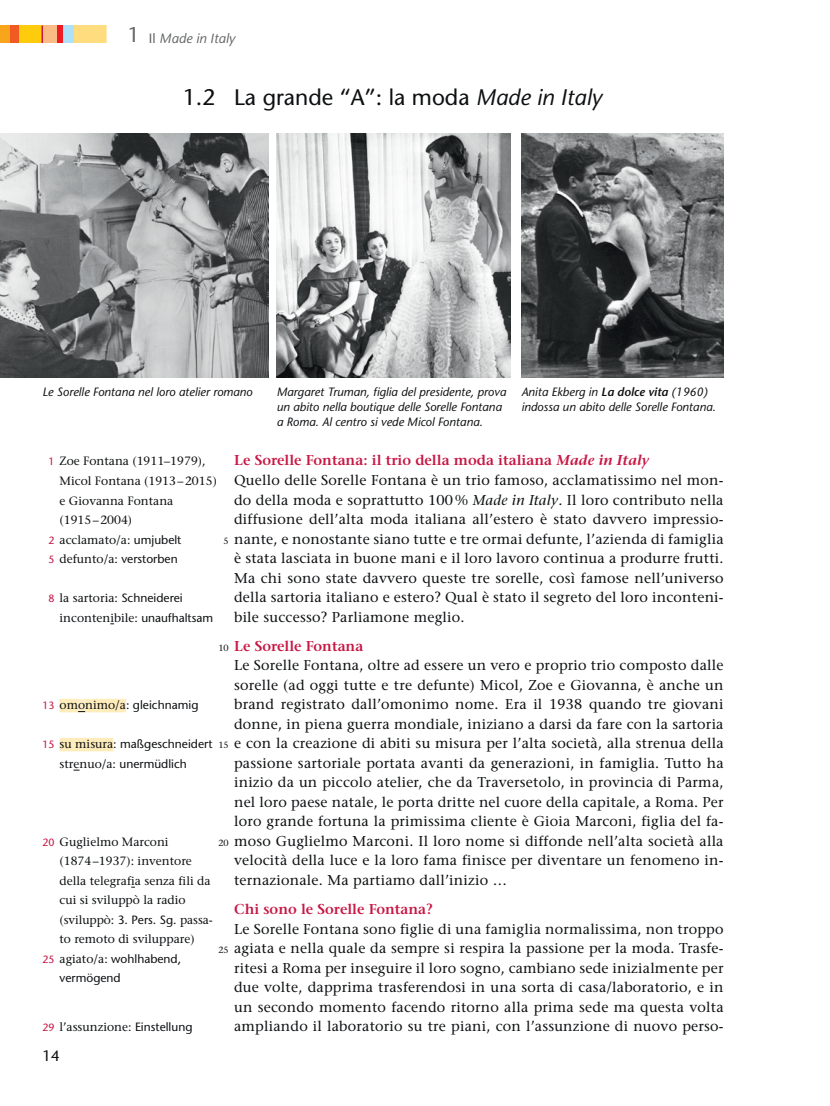
<style>
.page{position:relative;width:830px;height:1106px;background:#fff}
.page>*{position:absolute;margin:0;border:0;box-sizing:border-box;transform-origin:0 0}
.t1{font:500 22.5px "Stone Sans Std";color:#0d0f11}
.t2{font:500 15px "Stone Sans Std";color:#0d0f11}
.t3{font:500 14.25px/19.5px "Stone Serif Std";letter-spacing:.015em;color:#0d0f11;text-align:justify}
.t4{font:600 14.25px "Stone Serif Std";color:#c71744}
.t5{font:italic 500 13.5px "Stone Sans Std";color:#646768}
.t6{font:500 12px/19.5px "Stone Serif Std";color:#0d0f11}
.t7{font:italic 500 12px/15px "Stone Sans Std";color:#0d0f11}
.t8{font:500 12px/19.5px "Stone Sans Std";color:#0d0f11}
.t9{font:500 9px "Stone Serif Std";color:#0d0f11}
.s1{font-style:normal;font-size:21px}
.s2{font-style:normal}
.s3{font-style:italic}
.s4{font-weight:600}
.s5{font-weight:600;color:#c71744}
.s6{font-weight:600;font-style:italic;color:#c71744}
.s7{font-family:"Stone Sans Std";font-size:10.5px;color:#c71744}
.s8{font-family:"Stone Sans Std"}
.s9{font-size:10.5px;color:#c71744}
.s10{font-family:"Stone Serif Std"}
</style>
<div class="page">
<div style="left:60px;top:699px;width:18px;height:13px;background:#feedbb"></div>
<div style="left:78px;top:699px;width:7px;height:13px;background:#fef0c7"></div>
<div style="left:85px;top:699px;width:41px;height:13px;background:#feedbb"></div>
<div style="left:60px;top:738px;width:53px;height:13px;background:#feedbb"></div>
<img style="left:521px;top:134px;width:202px;height:244px">
<img style="left:276px;top:134px;width:234px;height:244px">
<img style="left:0;top:134px;width:268px;height:244px">
<div style="left:0;top:26px;width:11px;height:17px;background:#f9a51b"></div>
<div style="left:11px;top:26px;width:8px;height:17px;background:#f15a22"></div>
<div style="left:19px;top:26px;width:24px;height:17px;background:#fecc0d"></div>
<div style="left:43px;top:26px;width:14px;height:17px;background:#fbbb85"></div>
<div style="left:57px;top:26px;width:6px;height:17px;background:#ee1c24"></div>
<div style="left:63px;top:26px;width:11px;height:17px;background:#ace1f9"></div>
<div style="left:74px;top:26px;width:32px;height:17px;background:#ffdc7d"></div>
<svg style="left:41px;top:26px;width:2px;height:17px"></svg>
<p class="t5" style="left:128px;top:30px;width:109px"><span class="s1">1</span> <span class="s2">Il</span> Made in Italy</p>
<h1 class="t1" style="left:183px;top:83px;width:420px">1.2 La grande “A”: la moda <span class="s3">Made in Italy</span></h1>
<p class="t7" style="left:43px;top:384px;width:211px">Le Sorelle Fontana nel loro atelier romano</p>
<p class="t7" style="left:276px;top:384px;width:231px">Margaret Truman, figlia del presidente, prova un abito nella boutique delle Sorelle Fontana a Roma. Al centro si vede Micol Fontana.</p>
<p class="t7" style="left:521px;top:384px;width:196px">Anita Ekberg in <span class="s4">La dolce vita</span> (1960) indossa un abito delle Sorelle Fontana.</p>
<p class="t3" style="left:234px;top:451px;width:491px;text-align:left"><span class="s5">Le Sorelle Fontana: il trio della moda italiana</span> <span class="s6">Made in Italy<br></span>Quello delle Sorelle Fontana è un trio famoso, acclamatissimo nel mon&shy;do della moda e soprattutto 100 % <span class="s3">Made in Italy</span>. Il loro contributo nella diffusione dell’alta moda italiana all’estero è stato davvero impressio&shy;nante, e nonostante siano tutte e tre ormai defunte, l’azienda di famiglia è stata lasciata in buone mani e il loro lavoro continua a produrre frutti.<br>Ma chi sono state davvero queste tre sorelle, così famose nell’universo della sartoria italiano e estero? Qual è stato il segreto del loro inconteni&shy;bile successo? Parliamone meglio.</p>
<p class="t4" style="left:234px;top:637px;width:131px">Le Sorelle Fontana</p>
<p class="t3" style="left:234px;top:655px;width:491px">Le Sorelle Fontana, oltre ad essere un vero e proprio trio composto dalle sorelle (ad oggi tutte e tre defunte) Micol, Zoe e Giovanna, è anche un brand registrato dall’omonimo nome. Era il 1938 quando tre giovani donne, in piena guerra mondiale, iniziano a darsi da fare con la sartoria e con la creazione di abiti su misura per l’alta società, alla strenua della passione sartoriale portata avanti da generazioni, in famiglia. Tutto ha inizio da un piccolo atelier, che da Traversetolo, in provincia di Parma, nel loro paese natale, le porta dritte nel cuore della capitale, a Roma. Per loro grande fortuna la primissima cliente è Gioia Marconi, figlia del fa&shy;moso Guglielmo Marconi. Il loro nome si diffonde nell’alta società alla velocità della luce e la loro fama finisce per diventare un fenomeno in&shy;ternazionale. Ma partiamo dall’inizio …</p>
<p class="t4" style="left:234px;top:900px;width:200px">Chi sono le Sorelle Fontana?</p>
<p class="t3" style="left:234px;top:919px;width:491px">Le Sorelle Fontana sono figlie di una famiglia normalissima, non troppo agiata e nella quale da sempre si respira la passione per la moda. Trasfe&shy;ritesi a Roma per inseguire il loro sogno, cambiano sede inizialmente per due volte, dapprima trasferendosi in una sorta di casa/laboratorio, e in un secondo momento facendo ritorno alla prima sede ma questa volta ampliando il laboratorio su tre piani, con l’assunzione di nuovo perso-</p>
<p class="t6" style="left:49px;top:451px;width:158px"><span class="s7">1</span> Zoe Fontana (1911–1979),</p>
<p class="t6" style="left:60px;top:471px;width:159px">Micol Fontana (1913–2015)</p>
<p class="t6" style="left:60px;top:490px;width:115px">e Giovanna Fontana</p>
<p class="t6" style="left:60px;top:510px;width:74px">(1915–2004)</p>
<p class="t6" style="left:49px;top:529px;width:134px"><span class="s7">2</span> acclamato/a: <span class="s8">umjubelt</span></p>
<p class="t6" style="left:49px;top:549px;width:131px"><span class="s7">5</span> defunto/a: <span class="s8">verstorben</span></p>
<p class="t6" style="left:60px;top:588px;width:155px;text-indent:-11px"><span class="s7">8</span> la sartoria: <span class="s8">Schneiderei </span>incontenibile: <span class="s8">unaufhaltsam</span></p>
<p class="t9" style="left:223px;top:535px;width:7px">5</p>
<p class="t9" style="left:218px;top:642px;width:12px">10</p>
<p class="t8" style="left:43px;top:695px;width:157px"><span class="s9">13</span> <span class="s10">omonimo/a:</span> gleichnamig</p>
<p class="t8" style="left:60px;top:734px;width:154px;text-indent:-17px"><span class="s9">15</span> <span class="s10">su misura:</span> maßgeschneidert <span class="s10">strenuo/a:</span> unermüdlich</p>
<p class="t9" style="left:218px;top:740px;width:12px">15</p>
<p class="t6" style="left:60px;top:832px;width:155px;text-indent:-17px"><span class="s7">20</span> Guglielmo Marconi (1874–1937): inventore della telegrafia senza fili da cui si sviluppò la radio (sviluppò: <span class="s8">3. Pers. Sg.</span> passa&shy;to remoto di sviluppare)</p>
<p class="t8" style="left:60px;top:949px;width:123px;text-indent:-17px"><span class="s9">25</span> <span class="s10">agiato/a:</span> wohlhabend, vermögend</p>
<p class="t6" style="left:43px;top:1017px;width:151px"><span class="s7">29</span> l’assunzione: <span class="s8">Einstellung</span></p>
<p class="t9" style="left:218px;top:837px;width:12px">20</p>
<p class="t9" style="left:218px;top:944px;width:12px">25</p>
<p class="t2" style="left:43px;top:1047px;width:19px">14</p>
</div>
